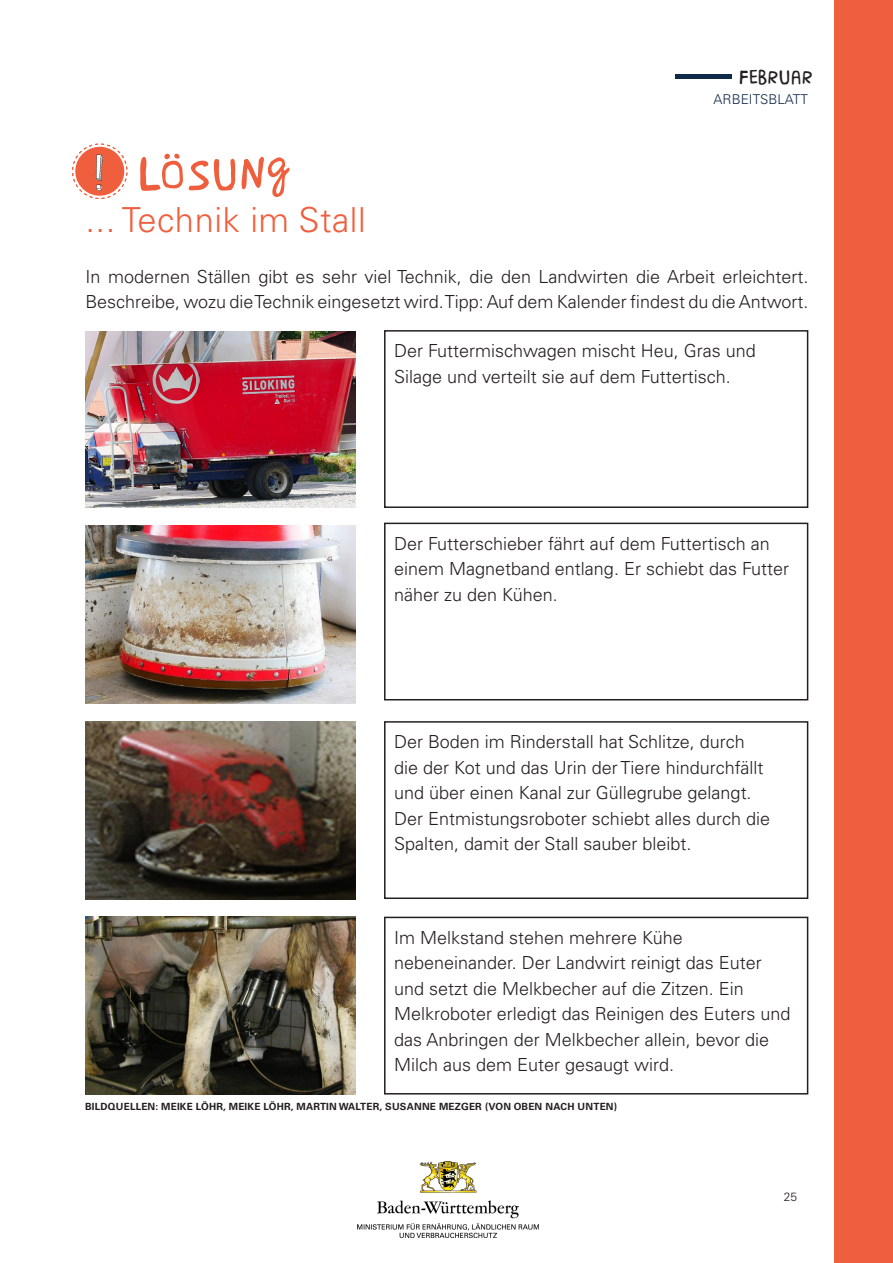
<style>
.page{position:relative;width:893px;height:1263px;background:#fff}
.page>*{position:absolute;margin:0;border:0;box-sizing:border-box;transform-origin:0 0}
.Überschrift_1{font:50.4px "Brasilero 2018 Free";letter-spacing:.015em;color:#ef5f3e}
.Überschrift_3x{font:300 34.5px "Univers LT Pro 45";letter-spacing:.015em;color:#ef5f3e}
.Überschrift_3x-2{font:22.5px "Brasilero 2018 Free";letter-spacing:.015em;color:#231f20}
.Fließtext_x{font:300 18px/25.5px "Univers LT Pro 45";color:#231f20}
.Überschrift_3x-3{font:300 13.5px "Univers LT Pro 45";color:#102b49}
.t1{font:300 12px "Univers LT Pro 45";color:#231f20}
.Bildunterschrift{font:700 9.9px "Univers LT Pro 65";letter-spacing:.02em;color:#231f20}
</style>
<div class="page">
<svg style="left:72px;top:143px;width:56px;height:56px"></svg>
<div style="left:675px;top:74px;width:56px;height:5px;background:#102b49"></div>
<div style="left:834px;top:0;width:59px;height:1263px;background:#ef5f3e"></div>
<img style="left:85px;top:917px;width:271px;height:177px">
<img style="left:85px;top:721px;width:271px;height:178px">
<img style="left:85px;top:526px;width:271px;height:177px">
<img style="left:85px;top:332px;width:271px;height:176px">
<div style="left:384px;top:330px;width:424px;height:178px;border:2px solid #231f20"></div>
<div style="left:384px;top:523px;width:424px;height:177px;border:2px solid #231f20"></div>
<div style="left:384px;top:721px;width:424px;height:178px;border:2px solid #231f20"></div>
<div style="left:384px;top:917px;width:424px;height:177px;border:2px solid #231f20"></div>
<img style="left:357px;top:1162px;width:181px;height:75px">
<p class="Überschrift_1" style="left:138px;top:148px;width:155px">LÖSUNG</p>
<p class="Überschrift_3x-2" style="left:739px;top:65px;width:75px">FEBRUAR</p>
<p class="Überschrift_3x-3" style="left:714px;top:91px;width:96px">ARBEITSBLATT</p>
<p class="Überschrift_3x" style="left:85px;top:198px;width:282px">... Technik im Stall</p>
<p class="Fließtext_x" style="left:85px;top:263px;width:724px">In modernen Ställen gibt es sehr viel Technik, die den Landwirten die Arbeit erleichtert.<br>Beschreibe, wozu die Technik eingesetzt wird. Tipp: Auf dem Kalender findest du die Antwort.</p>
<p class="Fließtext_x" style="left:394px;top:338px;width:363px">Der Futtermischwagen mischt Heu, Gras und<br>Silage und verteilt sie auf dem Futtertisch.</p>
<p class="Fließtext_x" style="left:394px;top:530px;width:397px">Der Futterschieber fährt auf dem Futtertisch an einem Magnetband entlang. Er schiebt das Futter näher zu den Kühen.</p>
<p class="Fließtext_x" style="left:394px;top:729px;width:378px">Der Boden im Rinderstall hat Schlitze, durch die der Kot und das Urin der Tiere hindurchfällt und über einen Kanal zur Güllegrube gelangt.<br>Der Entmistungsroboter schiebt alles durch die Spalten, damit der Stall sauber bleibt.</p>
<p class="Fließtext_x" style="left:394px;top:924px;width:398px">Im Melkstand stehen mehrere Kühe nebeneinander. Der Landwirt reinigt das Euter und setzt die Melkbecher auf die Zitzen. Ein Melkroboter erledigt das Reinigen des Euters und das Anbringen der Melkbecher allein, bevor die Milch aus dem Euter gesaugt wird.</p>
<p class="Bildunterschrift" style="left:85px;top:1101px;width:533px">BILDQUELLEN: MEIKE LÖHR, MEIKE LÖHR, MARTIN WALTER, SUSANNE MEZGER (VON OBEN NACH UNTEN)</p>
<p class="t1" style="left:784px;top:1189px;width:15px">25</p>
</div>
